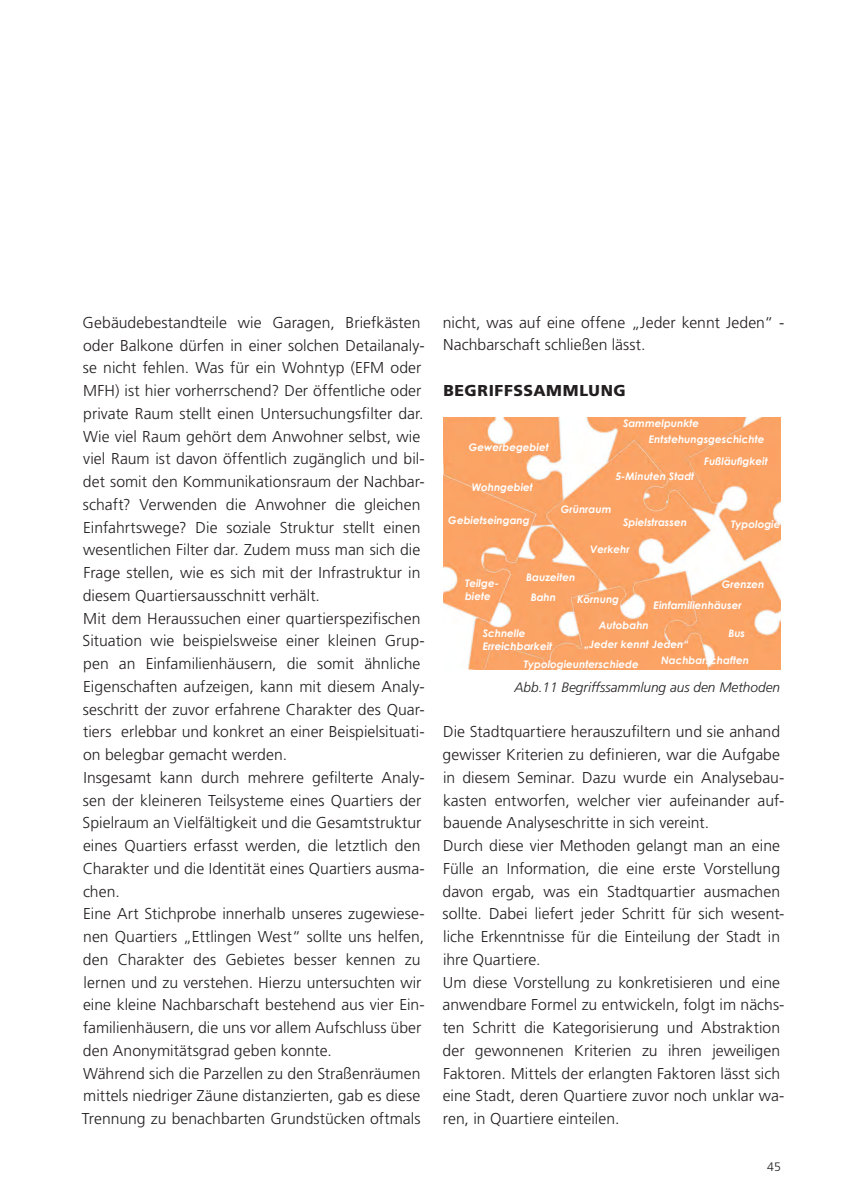
<style>
.page{position:relative;width:844px;height:1191px;background:#fff}
.page>*{position:absolute;margin:0;border:0;box-sizing:border-box;transform-origin:0 0}
.t1{font:300 15.75px/22.8px "Frutiger LT Std";letter-spacing:.005em;color:#231f20}
.t2{font:900 15.75px "Frutiger LT Std";letter-spacing:.04em;color:#231f20}
.t3{font:italic 300 13.65px "Frutiger LT Std";color:#231f20}
.t4{font:300 12.25px "Frutiger LT Std";color:#231f20}
.t5{font:italic 700 10.33px/12.4px "Century Gothic";color:#fff}
</style>
<div class="page">
<img style="left:443px;top:417px;width:337px;height:252px">
<p class="t1" style="left:82px;top:311px;width:344px">Gebäudebestandteile wie Garagen, Briefkästen oder Balkone dürfen in einer solchen Detailanaly&shy;se nicht fehlen. Was für ein Wohntyp (EFM oder MFH) ist hier vorherrschend? Der öffentliche oder private Raum stellt einen Untersuchungsfilter dar.<br>Wie viel Raum gehört dem Anwohner selbst, wie viel Raum ist davon öffentlich zugänglich und bil&shy;det somit den Kommunikationsraum der Nachbar&shy;schaft? Verwenden die Anwohner die gleichen Einfahrtswege? Die soziale Struktur stellt einen wesentlichen Filter dar. Zudem muss man sich die Frage stellen, wie es sich mit der Infrastruktur in diesem Quartiersausschnitt verhält.<br>Mit dem Heraussuchen einer quartierspezifischen Situation wie beispielsweise einer kleinen Grup&shy;pen an Einfamilienhäusern, die somit ähnliche Eigenschaften aufzeigen, kann mit diesem Analy&shy;seschritt der zuvor erfahrene Charakter des Quar&shy;tiers erlebbar und konkret an einer Beispielsituati&shy;on belegbar gemacht werden.<br>Insgesamt kann durch mehrere gefilterte Analy&shy;sen der kleineren Teilsysteme eines Quartiers der Spielraum an Vielfältigkeit und die Gesamtstruktur eines Quartiers erfasst werden, die letztlich den Charakter und die Identität eines Quartiers ausma&shy;chen.<br>Eine Art Stichprobe innerhalb unseres zugewiese&shy;nen Quartiers „Ettlingen West“ sollte uns helfen, den Charakter des Gebietes besser kennen zu lernen und zu verstehen. Hierzu untersuchten wir eine kleine Nachbarschaft bestehend aus vier Ein&shy;familienhäusern, die uns vor allem Aufschluss über den Anonymitätsgrad geben konnte.<br>Während sich die Parzellen zu den Straßenräumen mittels niedriger Zäune distanzierten, gab es diese Trennung zu benachbarten Grundstücken oftmals</p>
<p class="t1" style="left:443px;top:311px;width:343px">nicht, was auf eine offene „Jeder kennt Jeden“ -<br>Nachbarschaft schließen lässt.</p>
<p class="t2" style="left:443px;top:381px;width:184px">BEGRIFFSSAMMLUNG</p>
<p class="t5" style="left:623px;top:416px;width:78px">Sammelpunkte</p>
<p class="t5" style="left:648px;top:433px;width:117px">Entstehungsgeschichte</p>
<p class="t5" style="left:468px;top:440px;width:81px">Gewerbegebiet</p>
<p class="t5" style="left:703px;top:454px;width:65px">Fußläufigkeit</p>
<p class="t5" style="left:615px;top:469px;width:80px">5-Minuten Stadt</p>
<p class="t5" style="left:471px;top:481px;width:63px">Wohngebiet</p>
<p class="t5" style="left:560px;top:503px;width:52px">Grünraum</p>
<p class="t5" style="left:448px;top:514px;width:83px">Gebietseingang</p>
<p class="t5" style="left:623px;top:515px;width:65px">Spielstrassen</p>
<p class="t5" style="left:731px;top:517px;width:51px">Typologie</p>
<p class="t5" style="left:590px;top:542px;width:41px">Verkehr</p>
<p class="t5" style="left:526px;top:570px;width:51px">Bauzeiten</p>
<p class="t5" style="left:465px;top:577px;width:35px">Teilge&shy;biete</p>
<p class="t5" style="left:721px;top:578px;width:44px">Grenzen</p>
<p class="t5" style="left:530px;top:590px;width:27px">Bahn</p>
<p class="t5" style="left:577px;top:592px;width:44px">Körnung</p>
<p class="t5" style="left:653px;top:598px;width:90px">Einfamilienhäuser</p>
<p class="t5" style="left:598px;top:619px;width:51px">Autobahn</p>
<p class="t5" style="left:482px;top:627px;width:71px">Schnelle<br>Erreichbarkeit</p>
<p class="t5" style="left:728px;top:627px;width:18px">Bus</p>
<p class="t5" style="left:584px;top:638px;width:106px">„Jeder kennt Jeden“</p>
<p class="t5" style="left:661px;top:653px;width:89px">Nachbarschaften</p>
<p class="t5" style="left:523px;top:657px;width:116px">Typologieunterschiede</p>
<p class="t3" style="left:514px;top:679px;width:267px">Abb.11 Begriffssammlung aus den Methoden</p>
<p class="t1" style="left:442px;top:721px;width:343px">Die Stadtquartiere herauszufiltern und sie anhand gewisser Kriterien zu definieren, war die Aufgabe in diesem Seminar. Dazu wurde ein Analysebau&shy;kasten entworfen, welcher vier aufeinander auf&shy;bauende Analyseschritte in sich vereint.<br>Durch diese vier Methoden gelangt man an eine Fülle an Information, die eine erste Vorstellung davon ergab, was ein Stadtquartier ausmachen sollte. Dabei liefert jeder Schritt für sich wesent&shy;liche Erkenntnisse für die Einteilung der Stadt in ihre Quartiere.<br>Um diese Vorstellung zu konkretisieren und eine anwendbare Formel zu entwickeln, folgt im nächs&shy;ten Schritt die Kategorisierung und Abstraktion der gewonnenen Kriterien zu ihren jeweiligen Faktoren. Mittels der erlangten Faktoren lässt sich eine Stadt, deren Quartiere zuvor noch unklar wa&shy;ren, in Quartiere einteilen.</p>
<p class="t4" style="left:767px;top:1160px;width:15px">45</p>
</div>
